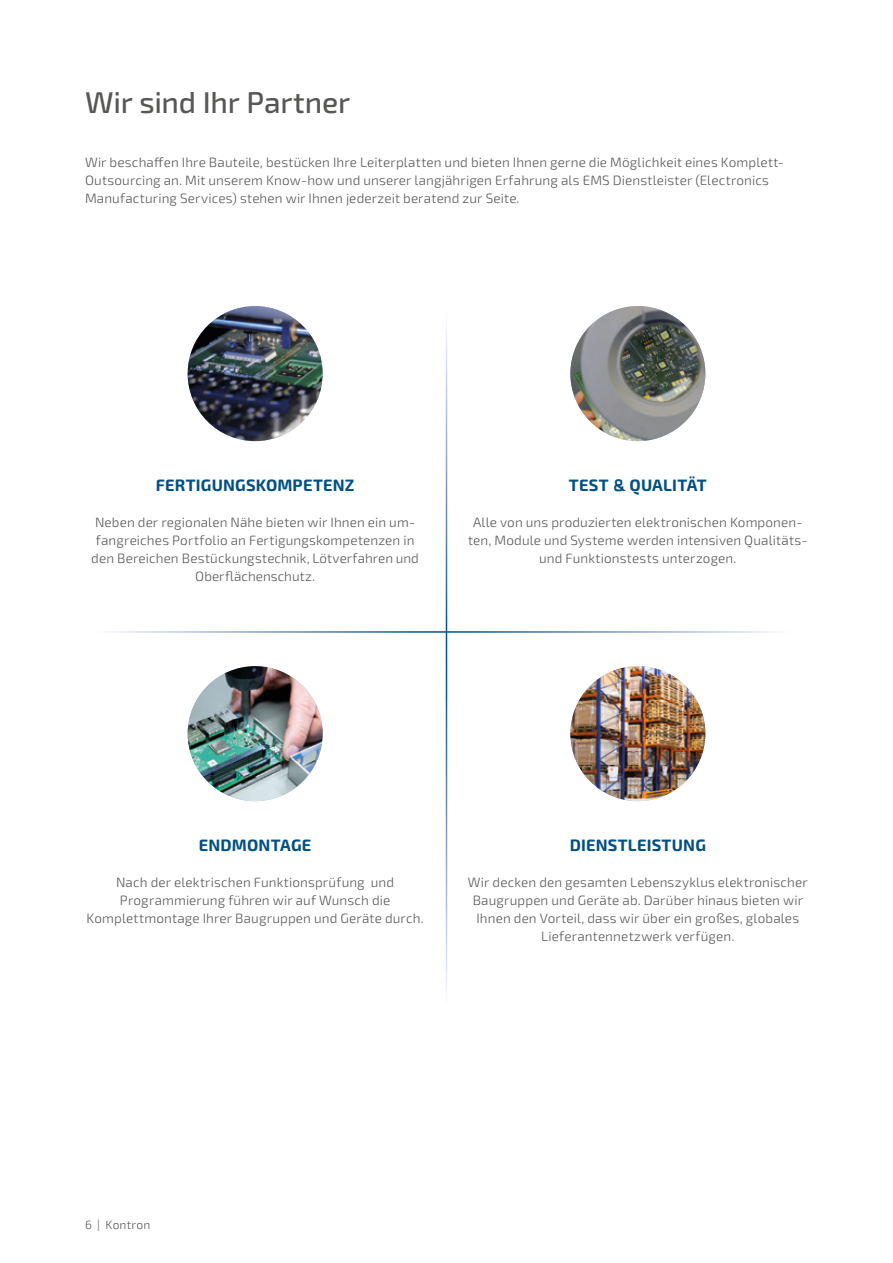
<style>
.page{position:relative;width:893px;height:1263px;background:#fff}
.page>*{position:absolute;margin:0;border:0;box-sizing:border-box;transform-origin:0 0}
.t1{font:500 30px "Sn T";letter-spacing:-.01em;color:#575756}
.t2{font:700 16.5px "Sn T";letter-spacing:.01em;color:#005083}
.t3{font:300 13.5px/18px "Sn T";letter-spacing:.01em;color:#575756;text-align:center}
.t4{font:300 12px "Sn T";letter-spacing:.015em;color:#575756}
</style>
<div class="page">
<img style="left:188px;top:306px;width:135px;height:135px;border-radius:68px">
<img style="left:188px;top:666px;width:135px;height:135px;border-radius:68px">
<img style="left:570px;top:666px;width:135px;height:135px;border-radius:68px">
<img style="left:570px;top:306px;width:135px;height:135px;border-radius:68px">
<h1 class="t1" style="left:85px;top:84px;width:267px">Wir sind Ihr Partner</h1>
<p class="t3" style="left:85px;top:153px;width:701px;text-align:left">Wir beschaffen Ihre Bauteile, bestücken Ihre Leiterplatten und bieten Ihnen gerne die Möglichkeit eines Komplett-<br>Outsourcing an. Mit unserem Know-how und unserer langjährigen Erfahrung als EMS Dienstleister (Electronics<br>Manufacturing Services) stehen wir Ihnen jederzeit beratend zur Seite.</p>
<p class="t2" style="left:156px;top:475px;width:200px">FERTIGUNGSKOMPETENZ</p>
<p class="t3" style="left:91px;top:513px;width:329px">Neben der regionalen Nähe bieten wir Ihnen ein um&shy;fangreiches Portfolio an Fertigungskompetenzen in den Bereichen Bestückungstechnik, Lötverfahren und Oberflächenschutz.</p>
<p class="t2" style="left:569px;top:475px;width:139px">TEST &amp; QUALITÄT</p>
<p class="t3" style="left:468px;top:513px;width:341px">Alle von uns produzierten elektronischen Komponen&shy;ten, Module und Systeme werden intensiven Qualitäts&shy;und Funktionstests unterzogen.</p>
<p class="t2" style="left:199px;top:835px;width:114px">ENDMONTAGE</p>
<p class="t3" style="left:87px;top:873px;width:339px">Nach der elektrischen Funktionsprüfung und<br>Programmierung führen wir auf Wunsch die<br>Komplettmontage Ihrer Baugruppen und Geräte durch.</p>
<p class="t2" style="left:570px;top:835px;width:138px">DIENSTLEISTUNG</p>
<p class="t3" style="left:468px;top:873px;width:341px">Wir decken den gesamten Lebenszyklus elektronischer Baugruppen und Geräte ab. Darüber hinaus bieten wir Ihnen den Vorteil, dass wir über ein großes, globales Lieferantennetzwerk verfügen.</p>
<p class="t4" style="left:85px;top:1217px;width:67px">6 | Kontron</p>
</div>
